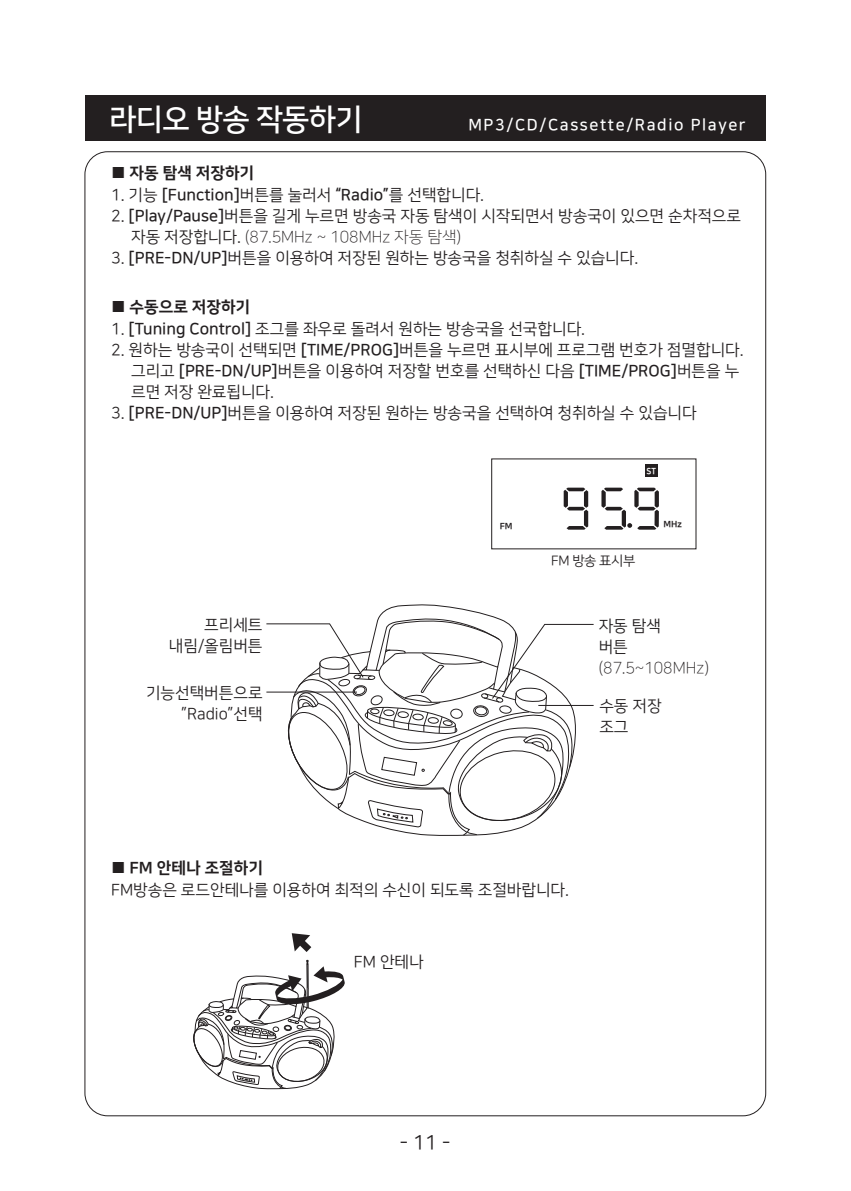
<style>
.page{position:relative;width:851px;height:1191px;background:#fff}
.page>*{position:absolute;margin:0;border:0;box-sizing:border-box;transform-origin:0 0}
.t1{font:30px "Nanum Square B";letter-spacing:-.025em;color:#fff}
.t2{font:20px "Nanum Square R";color:#231f20}
.t3{font:16px/21px "Nanum Square R";color:#231f20}
.t4{font:16px "Nanum Square L";color:#231f20}
.t5{font:16px "Nanum Square EB";color:#231f20}
.t6{font:16px "Nanum Square B";letter-spacing:.1em;color:#fff}
.t7{font:13.4px "Nanum Square R";letter-spacing:-.025em;color:#231f20}
.t8{font:8.8px "Nanum Square EB";color:#231f20}
.t9{font:8.8px "Nanum Square EB";color:#fff;scale:.9 1}
.s1{font-family:"Nanum Square R"}
.s2{font-family:"Nanum Square B"}
</style>
<div class="page">
<div style="left:85px;top:95px;width:680px;height:45px;background:#231f20"></div>
<svg style="left:292px;top:933px;width:19px;height:19px"></svg>
<svg style="left:193px;top:960px;width:152px;height:129px"></svg>
<svg style="left:563px;top:487px;width:25px;height:42px"></svg>
<svg style="left:601px;top:487px;width:57px;height:42px"></svg>
<div style="left:645px;top:464px;width:12px;height:13px;background:#231f20"></div>
<svg style="left:266px;top:617px;width:328px;height:219px"></svg>
<hr style="left:538px;top:705px;width:55px;height:1px;background:#231f20">
<h1 class="t1" style="left:109px;top:104px;width:255px">라디오 방송 작동하기</h1>
<p class="t5" style="left:111px;top:164px;width:145px"><span class="s1">■</span> 자동 탐색 저장하기</p>
<p class="t3" style="left:111px;top:185px;width:374px">1. 기능 <span class="s2">[Function]</span>버튼를 눌러서 <span class="s2">“Radio”</span>를 선택합니다.</p>
<p class="t3" style="left:111px;top:206px;width:631px">2. <span class="s2">[Play/Pause]</span>버튼을 길게 누르면 방송국 자동 탐색이 시작되면서 방송국이 있으면 순차적으로</p>
<p class="t4" style="left:131px;top:229px;width:331px"><span class="s1">자동 저장합니다.</span> (87.5MHz ~ 108MHz 자동 탐색)</p>
<p class="t3" style="left:111px;top:248px;width:528px">3. <span class="s2">[PRE-DN/UP]</span>버튼을 이용하여 저장된 원하는 방송국을 청취하실 수 있습니다.</p>
<p class="t5" style="left:111px;top:298px;width:141px"><span class="s1">■</span> 수동으로 저장하기</p>
<p class="t3" style="left:111px;top:319px;width:475px">1. <span class="s2">[Tuning Control]</span> 조그를 좌우로 돌려서 원하는 방송국을 선국합니다.</p>
<p class="t3" style="left:131px;top:340px;width:614px;text-indent:-20px">2. 원하는 방송국이 선택되면 <span class="s2">[TIME/PROG]</span>버튼을 누르면 표시부에 프로그램 번호가 점멸합니다. 그리고 <span class="s2">[PRE-DN/UP]</span>버튼을 이용하여 저장할 번호를 선택하신 다음 <span class="s2">[TIME/PROG]</span>버튼을 누 르면 저장 완료됩니다.</p>
<p class="t3" style="left:111px;top:403px;width:587px">3. <span class="s2">[PRE-DN/UP]</span>버튼을 이용하여 저장된 원하는 방송국을 선택하여 청취하실 수 있습니다</p>
<p class="t6" style="left:468px;top:117px;width:279px">MP3/CD/Cassette/Radio Player</p>
<p class="t9" style="left:646px;top:467px;width:12px">ST</p>
<p class="t8" style="left:499px;top:521px;width:14px">FM</p>
<p class="t8" style="left:663px;top:520px;width:20px">MHz</p>
<p class="t7" style="left:551px;top:554px;width:86px">FM 방송 표시부</p>
<p class="t3" style="left:169px;top:614px;width:95px;text-align:right">프리세트 내림/올림버튼</p>
<p class="t3" style="left:598px;top:615px;width:64px">자동 탐색 버튼</p>
<p class="t4" style="left:598px;top:659px;width:112px">(87.5~108MHz)</p>
<p class="t3" style="left:599px;top:696px;width:64px">수동 저장 조그</p>
<p class="t3" style="left:146px;top:683px;width:118px;text-align:right">기능선택버튼으로 ”Radio”선택</p>
<p class="t5" style="left:111px;top:859px;width:153px"><span class="s1">■</span> FM 안테나 조절하기</p>
<p class="t3" style="left:111px;top:880px;width:459px">FM방송은 로드안테나를 이용하여 최적의 수신이 되도록 조절바랍니다.</p>
<p class="t3" style="left:354px;top:952px;width:71px">FM 안테나</p>
<p class="t2" style="left:400px;top:1133px;width:52px">- 11 -</p>
</div>
